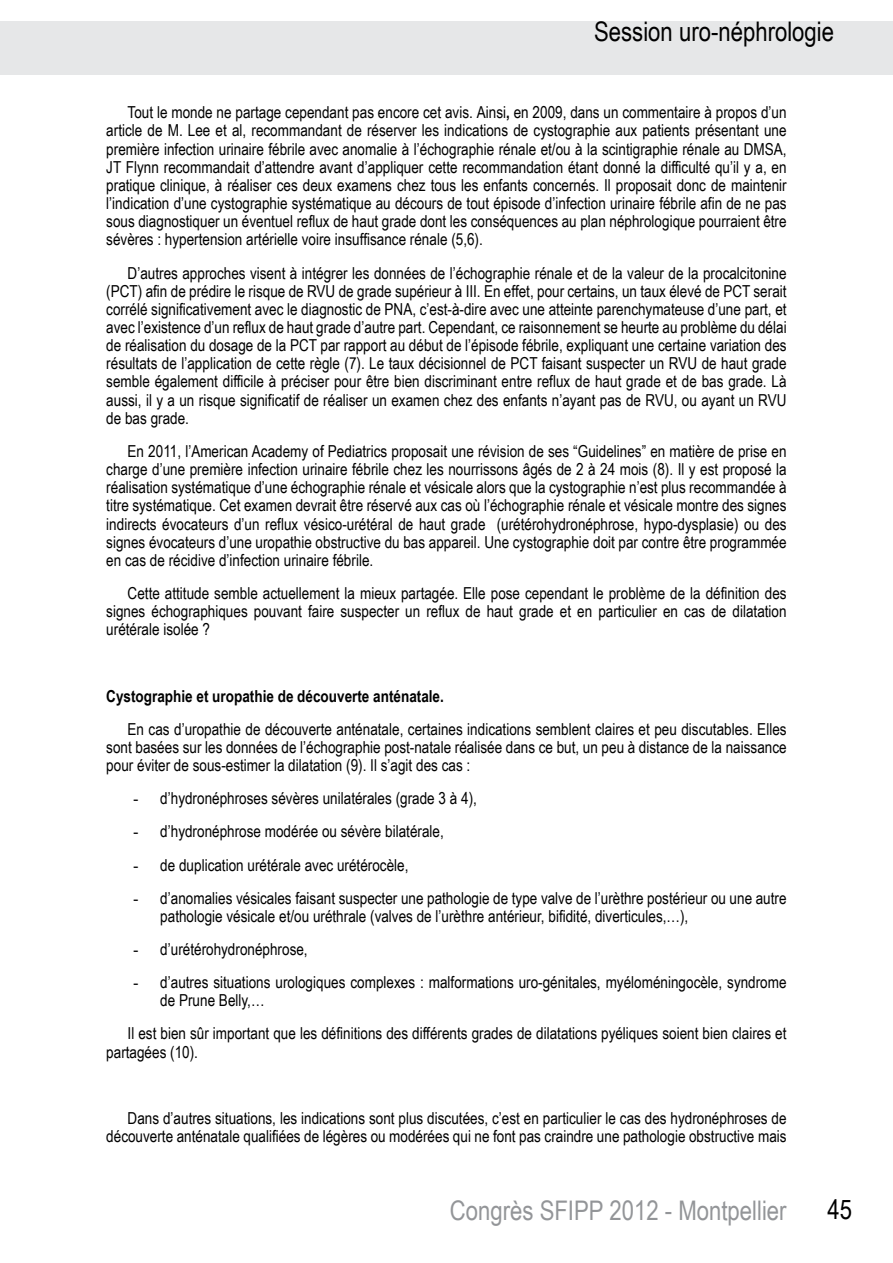
<style>
.page{position:relative;width:893px;height:1263px;background:#fff}
.page>*{position:absolute;margin:0;border:0;box-sizing:border-box;transform-origin:0 0}
.t1{font:27px "Arial Narrow";color:#939598}
.t2{font:27px "Arial Narrow";color:#000}
.t3{font:16.5px/18.1px "Arial Narrow";color:#000;text-align:justify}
.t4{font:700 16.5px "Arial Narrow";color:#000}
.s1{font-weight:700}
.s2{font-family:"Times New Roman"}
</style>
<div class="page">
<div style="left:0;top:21px;width:892px;height:54px;background:#e6e7e8"></div>
<h1 class="t2" style="left:594px;top:16px;width:241px">Session uro-néphrologie</h1>
<p class="t3" style="left:106px;top:103px;width:682px;text-indent:21px">Tout le monde ne partage cependant pas encore cet avis. Ainsi<span class="s1">,</span> en 2009, dans un commentaire à propos d’un article de M. Lee et al, recommandant de réserver les indications de cystographie aux patients présentant une première infection urinaire fébrile avec anomalie à l’échographie rénale et/ou à la scintigraphie rénale au DMSA, JT Flynn recommandait d’attendre avant d’appliquer cette recommandation étant donné la difficulté qu’il y a, en pratique clinique, à réaliser ces deux examens chez tous les enfants concernés. Il proposait donc de maintenir l’indication d’une cystographie systématique au décours de tout épisode d’infection urinaire fébrile afin de ne pas sous diagnostiquer un éventuel reflux de haut grade dont les conséquences au plan néphrologique pourraient être sévères : hypertension artérielle voire insuffisance rénale (5,6).</p>
<p class="t3" style="left:106px;top:263px;width:682px;text-indent:21px">D’autres approches visent à intégrer les données de l’échographie rénale et de la valeur de la procalcitonine (PCT) afin de prédire le risque de RVU de grade supérieur à III. En effet, pour certains, un taux élevé de PCT serait corrélé significativement avec le diagnostic de PNA, c’est-à-dire avec une atteinte parenchymateuse d’une part, et avec l’existence d’un reflux de haut grade d’autre part. Cependant, ce raisonnement se heurte au problème du délai de réalisation du dosage de la PCT par rapport au début de l’épisode fébrile, expliquant une certaine variation des résultats de l’application de cette règle (7). Le taux décisionnel de PCT faisant suspecter un RVU de haut grade semble également difficile à préciser pour être bien discriminant entre reflux de haut grade et de bas grade. Là aussi, il y a un risque significatif de réaliser un examen chez des enfants n’ayant pas de RVU, ou ayant un RVU de bas grade.</p>
<p class="t3" style="left:106px;top:442px;width:682px;text-indent:21px">En 2011, l’American Academy of Pediatrics proposait une révision de ses “Guidelines” en matière de prise en charge d’une première infection urinaire fébrile chez les nourrissons âgés de 2 à 24 mois (8). Il y est proposé la réalisation systématique d’une échographie rénale et vésicale alors que la cystographie n’est plus recommandée à titre systématique. Cet examen devrait être réservé aux cas où l’échographie rénale et vésicale montre des signes indirects évocateurs d’un reflux vésico-urétéral de haut grade (urétérohydronéphrose, hypo-dysplasie) ou des signes évocateurs d’une uropathie obstructive du bas appareil. Une cystographie doit par contre être programmée en cas de récidive d’infection urinaire fébrile.</p>
<p class="t3" style="left:106px;top:584px;width:682px;text-indent:21px">Cette attitude semble actuellement la mieux partagée. Elle pose cependant le problème de la définition des signes échographiques pouvant faire suspecter un reflux de haut grade et en particulier en cas de dilatation urétérale isolée ?</p>
<p class="t4" style="left:106px;top:686px;width:339px">Cystographie et uropathie de découverte anténatale.</p>
<p class="t3" style="left:106px;top:720px;width:682px;text-indent:21px">En cas d’uropathie de découverte anténatale, certaines indications semblent claires et peu discutables. Elles sont basées sur les données de l’échographie post-natale réalisée dans ce but, un peu à distance de la naissance pour éviter de sous-estimer la dilatation (9). Il s’agit des cas :</p>
<p class="t3" style="left:133px;top:789px;width:345px"><span class="s2">-</span> d’hydronéphroses sévères unilatérales (grade 3 à 4),</p>
<p class="t3" style="left:133px;top:822px;width:312px"><span class="s2">-</span> d’hydronéphrose modérée ou sévère bilatérale,</p>
<p class="t3" style="left:133px;top:855px;width:277px"><span class="s2">-</span> de duplication urétérale avec urétérocèle,</p>
<p class="t3" style="left:160px;top:888px;width:628px;text-indent:-27px"><span class="s2">-</span> d’anomalies vésicales faisant suspecter une pathologie de type valve de l’urèthre postérieur ou une autre pathologie vésicale et/ou uréthrale (valves de l’urèthre antérieur, bifidité, diverticules,…),</p>
<p class="t3" style="left:133px;top:940px;width:176px"><span class="s2">-</span> d’urétérohydronéphrose,</p>
<p class="t3" style="left:160px;top:973px;width:628px;text-indent:-27px"><span class="s2">-</span> d’autres situations urologiques complexes : malformations uro-génitales, myéloméningocèle, syndrome de Prune Belly,…</p>
<p class="t3" style="left:106px;top:1024px;width:682px;text-indent:21px">Il est bien sûr important que les définitions des différents grades de dilatations pyéliques soient bien claires et partagées (10).</p>
<p class="t3" style="left:106px;top:1109px;width:682px;text-align:right">Dans d’autres situations, les indications sont plus discutées, c’est en particulier le cas des hydronéphroses de découverte anténatale qualifiées de légères ou modérées qui ne font pas craindre une pathologie obstructive mais</p>
<h1 class="t1" style="left:450px;top:1195px;width:338px">Congrès SFIPP 2012 - Montpellier</h1>
<h1 class="t2" style="left:827px;top:1194px;width:26px">45</h1>
</div>
